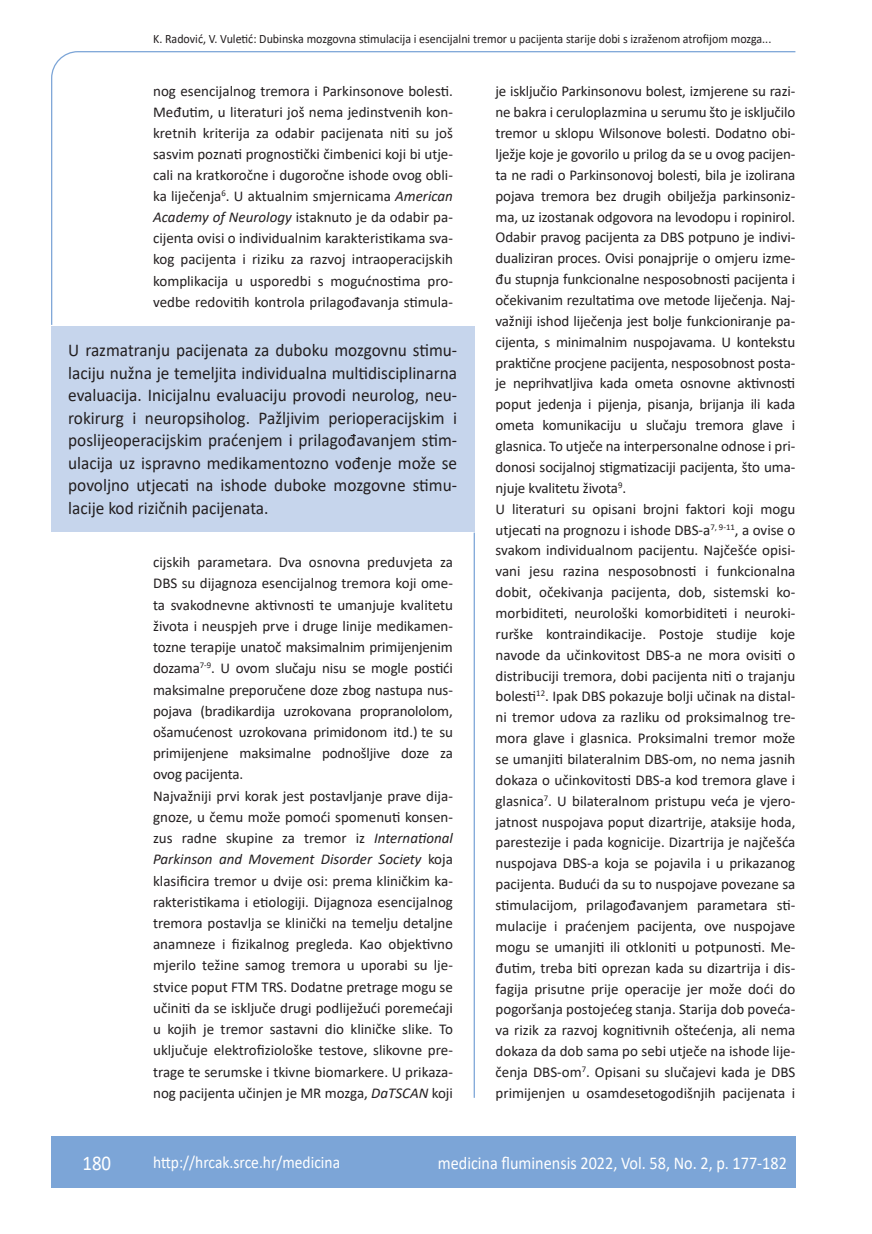
<style>
.page{position:relative;width:872px;height:1234px;background:#fff}
.page>*{position:absolute;margin:0;border:0;box-sizing:border-box;transform-origin:0 0}
.t1{font:21px "Calibri";color:#fff;scale:.9 1}
.anterfile{font:18px/22.5px "Calibri";color:#231f20;text-align:justify;scale:.96 1}
.t2{font:18px "Calibri";color:#fff;scale:.9 1}
.t3{font:17.25px "Calibri";color:#fff;scale:.9 1}
.osnovni_tekst{font:15px/20.9px "Calibri";letter-spacing:-.01em;color:#231f20;text-align:justify}
.glava{font:12.75px "Calibri";color:#231f20;scale:.94 1}
.s1{font-style:italic}
</style>
<div class="page">
<svg style="left:51px;top:51px;width:745px;height:274px"></svg>
<hr style="left:473px;top:532px;width:2px;height:565px;background:#7ca5d7">
<div style="left:51px;top:1135px;width:744px;height:51px;background:#7ca5d7"></div>
<div style="left:51px;top:325px;width:423px;height:206px;background:#c6d5ec"></div>
<p class="glava" style="left:153px;top:29px;width:659px">K. Radović, V. Vuletić: Dubinska mozgovna stimulacija i esencijalni tremor u pacijenta starije dobi s izraženom atrofijom mozga...</p>
<p class="osnovni_tekst" style="left:153px;top:80px;width:301px">nog esencijalnog tremora i Parkinsonove bolesti.<br>Međutim, u literaturi još nema jedinstvenih kon&shy;kretnih kriterija za odabir pacijenata niti su još sasvim poznati prognostički čimbenici koji bi utje&shy;cali na kratkoročne i dugoročne ishode ovog obli&shy;ka liječenja<sup>6</sup>. U aktualnim smjernicama <span class="s1">American Academy of Neurology</span> istaknuto je da odabir pa&shy;cijenta ovisi o individualnim karakteristikama sva&shy;kog pacijenta i riziku za razvoj intraoperacijskih komplikacija u usporedbi s mogućnostima pro&shy;vedbe redovitih kontrola prilagođavanja stimula-</p>
<p class="osnovni_tekst" style="left:495px;top:81px;width:301px">je isključio Parkinsonovu bolest, izmjerene su razi&shy;ne bakra i ceruloplazmina u serumu što je isključilo tremor u sklopu Wilsonove bolesti. Dodatno obi&shy;lježje koje je govorilo u prilog da se u ovog pacijen&shy;ta ne radi o Parkinsonovoj bolesti, bila je izolirana pojava tremora bez drugih obilježja parkinsoniz&shy;ma, uz izostanak odgovora na levodopu i ropinirol.<br>Odabir pravog pacijenta za DBS potpuno je indivi&shy;dualiziran proces. Ovisi ponajprije o omjeru izme&shy;đu stupnja funkcionalne nesposobnosti pacijenta i očekivanim rezultatima ove metode liječenja. Naj&shy;važniji ishod liječenja jest bolje funkcioniranje pa&shy;cijenta, s minimalnim nuspojavama. U kontekstu praktične procjene pacijenta, nesposobnost posta&shy;je neprihvatljiva kada ometa osnovne aktivnosti poput jedenja i pijenja, pisanja, brijanja ili kada ometa komunikaciju u slučaju tremora glave i glasnica. To utječe na interpersonalne odnose i pri&shy;donosi socijalnoj stigmatizaciji pacijenta, što uma&shy;njuje kvalitetu života<sup>9</sup>.</p>
<p class="osnovni_tekst" style="left:495px;top:497px;width:301px">U literaturi su opisani brojni faktori koji mogu utjecati na prognozu i ishode DBS-a<sup>7,</sup> <sup>9-11</sup>, a ovise o svakom individualnom pacijentu. Najčešće opisi&shy;vani jesu razina nesposobnosti i funkcionalna dobit, očekivanja pacijenta, dob, sistemski ko&shy;morbiditeti, neurološki komorbiditeti i neuroki&shy;rurške kontraindikacije. Postoje studije koje navode da učinkovitost DBS-a ne mora ovisiti o distribuciji tremora, dobi pacijenta niti o trajanju bolesti<sup>12</sup>. Ipak DBS pokazuje bolji učinak na distal&shy;ni tremor udova za razliku od proksimalnog tre&shy;mora glave i glasnica. Proksimalni tremor može se umanjiti bilateralnim DBS-om, no nema jasnih dokaza o učinkovitosti DBS-a kod tremora glave i glasnica<sup>7</sup>. U bilateralnom pristupu veća je vjero&shy;jatnost nuspojava poput dizartrije, ataksije hoda, parestezije i pada kognicije. Dizartrija je najčešća nuspojava DBS-a koja se pojavila i u prikazanog pacijenta. Budući da su to nuspojave povezane sa stimulacijom, prilagođavanjem parametara sti&shy;mulacije i praćenjem pacijenta, ove nuspojave mogu se umanjiti ili otkloniti u potpunosti. Me&shy;đutim, treba biti oprezan kada su dizartrija i dis&shy;fagija prisutne prije operacije jer može doći do pogoršanja postojećeg stanja. Starija dob poveća&shy;va rizik za razvoj kognitivnih oštećenja, ali nema dokaza da dob sama po sebi utječe na ishode lije&shy;čenja DBS-om<sup>7</sup>. Opisani su slučajevi kada je DBS primijenjen u osamdesetogodišnjih pacijenata i</p>
<p class="anterfile" style="left:68px;top:338px;width:407px">U razmatranju pacijenata za duboku mozgovnu stimu&shy;laciju nužna je temeljita individualna multidisciplinarna evaluacija. Inicijalnu evaluaciju provodi neurolog, neu&shy;rokirurg i neuropsiholog. Pažljivim perioperacijskim i poslijeoperacijskim praćenjem i prilagođavanjem stim&shy;ulacija uz ispravno medikamentozno vođenje može se povoljno utjecati na ishode duboke mozgovne stimu&shy;lacije kod rizičnih pacijenata.</p>
<p class="osnovni_tekst" style="left:153px;top:551px;width:301px">cijskih parametara. Dva osnovna preduvjeta za DBS su dijagnoza esencijalnog tremora koji ome&shy;ta svakodnevne aktivnosti te umanjuje kvalitetu života i neuspjeh prve i druge linije medikamen&shy;tozne terapije unatoč maksimalnim primijenjenim dozama<sup>7-9</sup>. U ovom slučaju nisu se mogle postići maksimalne preporučene doze zbog nastupa nus&shy;pojava (bradikardija uzrokovana propranololom, ošamućenost uzrokovana primidonom itd.) te su primijenjene maksimalne podnošljive doze za ovog pacijenta.</p>
<p class="osnovni_tekst" style="left:153px;top:784px;width:301px">Najvažniji prvi korak jest postavljanje prave dija&shy;gnoze, u čemu može pomoći spomenuti konsen&shy;zus radne skupine za tremor iz <span class="s1">International Parkinson and Movement Disorder Society</span> koja klasificira tremor u dvije osi: prema kliničkim ka&shy;rakteristikama i etiologiji. Dijagnoza esencijalnog tremora postavlja se klinički na temelju detaljne anamneze i fizikalnog pregleda. Kao objektivno mjerilo težine samog tremora u uporabi su lje&shy;stvice poput FTM TRS. Dodatne pretrage mogu se učiniti da se isključe drugi podliježući poremećaji u kojih je tremor sastavni dio kliničke slike. To uključuje elektrofiziološke testove, slikovne pre&shy;trage te serumske i tkivne biomarkere. U prikaza&shy;nog pacijenta učinjen je MR mozga, <span class="s1">DaTSCAN</span> koji</p>
<p class="t1" style="left:82px;top:1147px;width:33px">180</p>
<p class="t3" style="left:153px;top:1149px;width:209px">http://hrcak.srce.hr/medicina</p>
<p class="t2" style="left:438px;top:1149px;width:389px">medicina fluminensis 2022, Vol. 58, No. 2, p. 177-182</p>
</div>
